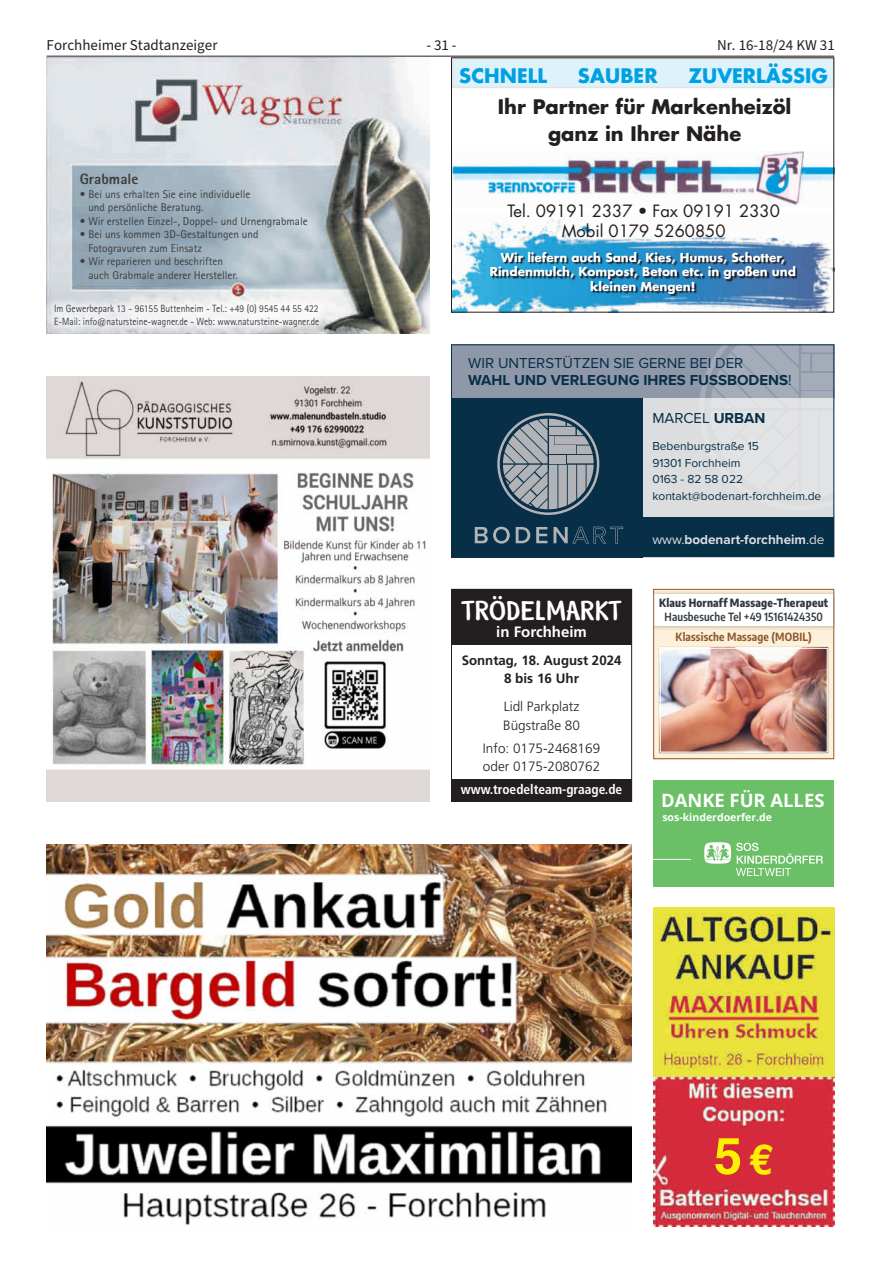
<style>
.page{position:relative;width:881px;height:1263px;background:#fff}
.page>*{position:absolute;margin:0;border:0;box-sizing:border-box;transform-origin:0 0}
.t1{font:700 50.7px "Helvetica LT";color:#ffef01}
.t2{font:25.5px "Fontoon ITC";color:#fff}
.t3{font:700 19.5px/26.4px "Futura LT";color:#231f20;text-align:center}
.t4{font:700 19.5px "Futura LT";color:#00a1e3}
.t5{font:700 18.3px "Open Sans";color:#fff}
.t6{font:16.5px/19.8px "Futura LT";color:#231f20;text-align:center}
.t7{font:700 15px/16.5px "Proxima Nova";color:#072f48}
.t8{font:15px "Source Sans Pro";color:#231f20}
.t9{font:15px "Proxima Nova";color:#072f48}
.t10{font:700 15px "Frutiger LT";color:#fff}
.t11{font:800 15px "Agfa Rotis Sans Serif";color:#3e3e3f}
.t12{font:300 13.5px/18.8px "Frutiger LT";color:#231f20}
.t13{font:700 13.5px/18.8px "Frutiger LT";color:#231f20;text-align:center}
.t14{font:700 13.5px "Proxima Nova";color:#dcdddf}
.t15{font:700 condensed 13.5px "Frutiger LT";color:#fff}
.t16{font:700 12px/14.4px "Futura LT";color:#fff;text-align:center}
.t17{font:12px/16.5px "Proxima Nova";color:#072f48}
.t18{font:11.25px/13.5px "Agfa Rotis Sans Serif";color:#3e3e3f}
.t19{font:800 11.25px "Encode Sans Condensed";letter-spacing:.02em;color:#313940}
.t20{font:600 11.25px "Encode Sans Condensed";letter-spacing:.015em;color:#313940}
.t21{font:700 11.25px "Encode Sans Condensed";letter-spacing:.02em;color:#905b30}
.t22{font:10.5px/12.6px "Agfa Rotis Sans Serif";color:#3e3e3f;scale:.9 1}
.t23{font:700 10.5px "Open Sans";color:#fff}
.s1{font-weight:400}
.s2{font-weight:700}
.s3{font-size:41.7px}
</style>
<div class="page">
<hr style="left:47px;top:56px;width:786px;height:1px;background:#231f20">
<img style="left:47px;top:844px;width:584px;height:381px">
<img style="left:453px;top:219px;width:378px;height:92px">
<img style="left:453px;top:152px;width:378px;height:55px">
<svg style="left:453px;top:59px;width:378px;height:29px;background:#def0f9"></svg>
<svg style="left:492px;top:253px;width:304px;height:42px;background:#2976a2"></svg>
<div style="left:451px;top:344px;width:382px;height:213px;background:#dcdddf"></div>
<div style="left:451px;top:344px;width:382px;height:54px;background:#8f98a9"></div>
<div style="left:639px;top:518px;width:194px;height:39px;background:#072f48"></div>
<div style="left:451px;top:398px;width:191px;height:159px;background:#072f48"></div>
<svg style="left:497px;top:413px;width:102px;height:102px"></svg>
<svg style="left:474px;top:527px;width:13px;height:16px"></svg>
<svg style="left:493px;top:527px;width:16px;height:16px"></svg>
<svg style="left:515px;top:527px;width:15px;height:16px"></svg>
<svg style="left:536px;top:527px;width:11px;height:16px"></svg>
<svg style="left:553px;top:527px;width:69px;height:16px"></svg>
<svg style="left:700px;top:346px;width:131px;height:52px"></svg>
<div style="left:451px;top:344px;width:382px;height:213px;border:1px solid #072f48"></div>
<img style="left:653px;top:908px;width:180px;height:319px">
<img style="left:47px;top:376px;width:382px;height:425px">
<img style="left:47px;top:57px;width:382px;height:277px">
<div style="left:47px;top:295px;width:281px;height:39px;background:#fff;opacity:.75"></div>
<div style="left:451px;top:779px;width:180px;height:22px;background:#231f20"></div>
<div style="left:451px;top:589px;width:180px;height:55px;background:#231f20"></div>
<div style="left:653px;top:589px;width:180px;height:170px;background:#fef1d9"></div>
<div style="left:653px;top:590px;width:180px;height:41px;background:#231f20;opacity:.35"></div>
<div style="left:653px;top:594px;width:180px;height:32px;background:#fff"></div>
<div style="left:658px;top:646px;width:170px;height:108px;background:#231f20;opacity:.35"></div>
<img style="left:661px;top:650px;width:164px;height:101px">
<div style="left:659px;top:648px;width:168px;height:105px;border:1px solid #fff"></div>
<div style="left:653px;top:589px;width:180px;height:170px;border:1px solid #905b30"></div>
<div style="left:653px;top:780px;width:180px;height:107px;background:#6bc067"></div>
<hr style="left:653px;top:859px;width:37px;height:1px;background:#fff">
<svg style="left:704px;top:842px;width:118px;height:34px"></svg>
<h3 class="t8" style="left:47px;top:35px;width:172px">Forchheimer Stadtanzeiger</h3>
<h3 class="t8" style="left:426px;top:35px;width:32px">- 31 -</h3>
<h3 class="t8" style="left:716px;top:35px;width:119px">Nr. 16-18/24 KW 31</h3>
<h3 class="t4" style="left:459px;top:63px;width:89px">SCHNELL</h3>
<h3 class="t4" style="left:577px;top:63px;width:81px">SAUBER</h3>
<h3 class="t4" style="left:688px;top:63px;width:141px">ZUVERLÄSSIG</h3>
<h3 class="t3" style="left:497px;top:93px;width:295px">Ihr Partner für Markenheizöl ganz in Ihrer Nähe</h3>
<h3 class="t11" style="left:80px;top:170px;width:60px">Grabmale</h3>
<p class="t18" style="left:88px;top:187px;width:164px;text-indent:-9px">• Bei uns erhalten Sie eine individuelle und persönliche Beratung.</p>
<p class="t18" style="left:80px;top:214px;width:229px">• Wir erstellen Einzel-, Doppel- und Urnengrabmale</p>
<p class="t18" style="left:88px;top:228px;width:172px;text-indent:-9px">• Bei uns kommen 3D-Gestaltungen und<br>Fotogravuren zum Einsatz</p>
<p class="t18" style="left:88px;top:255px;width:151px;text-indent:-9px">• Wir reparieren und beschriften auch Grabmale anderer Hersteller.</p>
<p class="t22" style="left:54px;top:302px;width:296px">Im Gewerbepark 13 - 96155 Buttenheim - Tel.: +49 (0) 9545 44 55 422<br>E-Mail: info@natursteine-wagner.de - Web: www.natursteine-wagner.de</p>
<h3 class="t6" style="left:507px;top:201px;width:274px">Tel. 09191 2337 • Fax 09191 2330<br>Mobil 0179 5260850</h3>
<p class="t16" style="left:489px;top:250px;width:307px">Wir liefern auch Sand, Kies, Humus, Schotter,<br>Rindenmulch, Kompost, Beton etc. in großen und kleinen Mengen!</p>
<h3 class="t7" style="left:468px;top:355px;width:325px"><span class="s1">WIR UNTERSTÜTZEN SIE GERNE BEI DER<br></span>WAHL UND VERLEGUNG IHRES FUSSBODENS<span class="s1">!</span></h3>
<h3 class="t9" style="left:652px;top:409px;width:115px">MARCEL <span class="s2">URBAN</span></h3>
<p class="t17" style="left:652px;top:438px;width:170px">Bebenburgstraße 15<br>91301 Forchheim<br>0163 - 82 58 022 kontakt@bodenart-forchheim.de</p>
<h2 class="t2" style="left:461px;top:593px;width:161px">TRÖDELMARKT</h2>
<h3 class="t10" style="left:496px;top:623px;width:92px">in Forchheim</h3>
<p class="t13" style="left:461px;top:651px;width:161px">Sonntag, 18. August 2024<br>8 bis 16 Uhr</p>
<p class="t12" style="left:503px;top:697px;width:78px">Lidl Parkplatz<br>Bügstraße 80</p>
<p class="t12" style="left:483px;top:739px;width:119px">Info: 0175-2468169 oder 0175-2080762</p>
<p class="t15" style="left:460px;top:782px;width:163px">www.troedelteam-graage.de</p>
<p class="t14" style="left:652px;top:529px;width:173px"><span class="s1">www.</span>bodenart-forchheim<span class="s1">.de</span></p>
<p class="t19" style="left:659px;top:595px;width:170px">Klaus Hornaff Massage-Therapeut</p>
<p class="t20" style="left:664px;top:609px;width:160px">Hausbesuche Tel +49 15161424350</p>
<p class="t21" style="left:675px;top:629px;width:138px">Klassische Massage (MOBIL)</p>
<h3 class="t5" style="left:660px;top:787px;width:165px">DANKE FÜR ALLES</h3>
<p class="t23" style="left:662px;top:810px;width:111px">sos-kinderdoerfer.de</p>
<h1 class="t1" style="left:713px;top:1125px;width:60px">5<span class="s3">€</span></h1>
</div>
